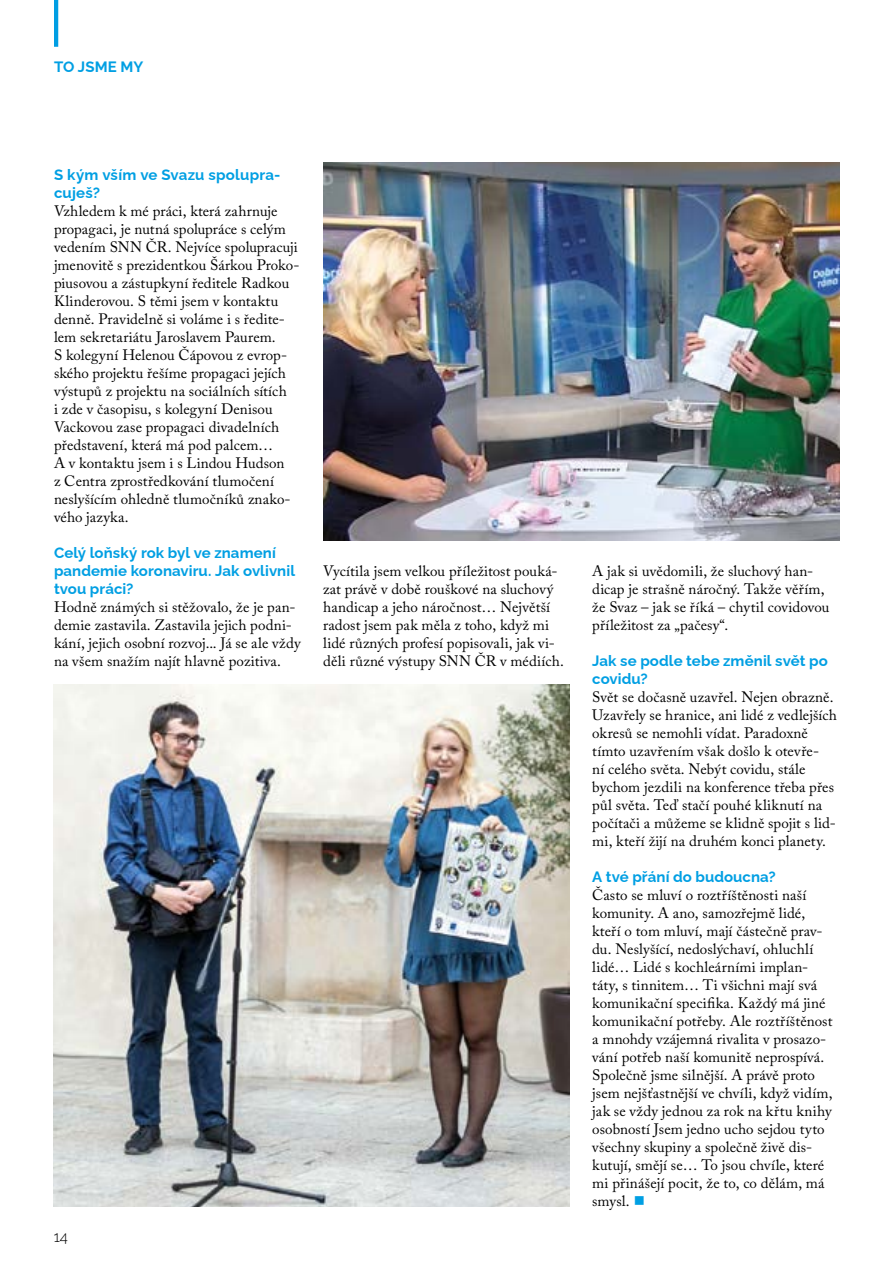
<style>
.page{position:relative;width:893px;height:1263px;background:#fff}
.page>*{position:absolute;margin:0;border:0;box-sizing:border-box;transform-origin:0 0}
.t1{font:15px/18px "Adobe Caslon Pro";letter-spacing:.005em;color:#000}
.t2{font:700 15px/18px "Raleway";letter-spacing:.005em;color:#009fe3}
.t3{font:300 15px "Raleway";color:#000}
.s1{color:#009fe3}
</style>
<div class="page">
<hr style="left:54px;top:0;width:4px;height:47px;background:#009ee3">
<img style="left:323px;top:162px;width:516px;height:378px">
<img style="left:54px;top:684px;width:516px;height:522px">
<p class="t2" style="left:54px;top:56px;width:91px">TO JSME MY</p>
<p class="t2" style="left:54px;top:164px;width:228px">S kým vším ve Svazu spolupra&shy;cuješ?</p>
<p class="t1" style="left:54px;top:202px;width:247px">Vzhledem k mé práci, která zahrnuje propagaci, je nutná spolupráce s celým vedením SNN ČR. Nejvíce spolupracuji jmenovitě s prezidentkou Šárkou Proko&shy;piusovou a zástupkyní ředitele Radkou Klinderovou. S těmi jsem v kontaktu denně. Pravidelně si voláme i s ředite&shy;lem sekretariátu Jaroslavem Paurem.<br>S kolegyní Helenou Čápovou z evrop&shy;ského projektu řešíme propagaci jejích výstupů z projektu na sociálních sítích<br>i zde v časopisu, s kolegyní Denisou Vackovou zase propagaci divadelních představení, která má pod palcem…<br>A v kontaktu jsem i s Lindou Hudson<br>z Centra zprostředkování tlumočení neslyšícím ohledně tlumočníků znako&shy;vého jazyka.</p>
<p class="t2" style="left:54px;top:542px;width:243px">Celý loňský rok byl ve znamení pandemie koronaviru. Jak ovlivnil tvou práci?</p>
<p class="t1" style="left:54px;top:598px;width:248px">Hodně známých si stěžovalo, že je pan&shy;demie zastavila. Zastavila jejich podni&shy;kání, jejich osobní rozvoj... Já se ale vždy na všem snažím najít hlavně pozitiva.</p>
<p class="t3" style="left:54px;top:1225px;width:16px">14</p>
<p class="t1" style="left:323px;top:562px;width:242px">Vycítila jsem velkou příležitost pouká&shy;zat právě v době rouškové na sluchový handicap a jeho náročnost… Největší radost jsem pak měla z toho, když mi lidé různých profesí popisovali, jak vi&shy;děli různé výstupy SNN ČR v médiích.</p>
<p class="t1" style="left:592px;top:562px;width:239px">A jak si uvědomili, že sluchový han&shy;dicap je strašně náročný. Takže věřím, že Svaz – jak se říká – chytil covidovou příležitost za „pačesy“.</p>
<p class="t2" style="left:592px;top:650px;width:237px">Jak se podle tebe změnil svět po covidu?</p>
<p class="t1" style="left:592px;top:688px;width:246px">Svět se dočasně uzavřel. Nejen obrazně.<br>Uzavřely se hranice, ani lidé z vedlejších okresů se nemohli vídat. Paradoxně tímto uzavřením však došlo k otevře-<br>ní celého světa. Nebýt covidu, stále bychom jezdili na konference třeba přes půl světa. Teď stačí pouhé kliknutí na počítači a můžeme se klidně spojit s lid&shy;mi, kteří žijí na druhém konci planety.</p>
<p class="t2" style="left:592px;top:866px;width:185px">A tvé přání do budoucna?</p>
<p class="t1" style="left:592px;top:886px;width:242px">Často se mluví o roztříštěnosti naší komunity. A ano, samozřejmě lidé, kteří o tom mluví, mají částečně prav&shy;du. Neslyšící, nedoslýchaví, ohluchlí lidé… Lidé s kochleárními implan&shy;táty, s tinnitem… Ti všichni mají svá komunikační specifika. Každý má jiné komunikační potřeby. Ale roztříštěnost a mnohdy vzájemná rivalita v prosazo&shy;vání potřeb naší komunitě neprospívá.<br>Společně jsme silnější. A právě proto jsem nejšťastnější ve chvíli, když vidím, jak se vždy jednou za rok na křtu knihy osobností Jsem jedno ucho sejdou tyto všechny skupiny a společně živě dis&shy;kutují, smějí se… To jsou chvíle, které mi přinášejí pocit, že to, co dělám, má smysl. <span class="s1">■</span></p>
</div>
